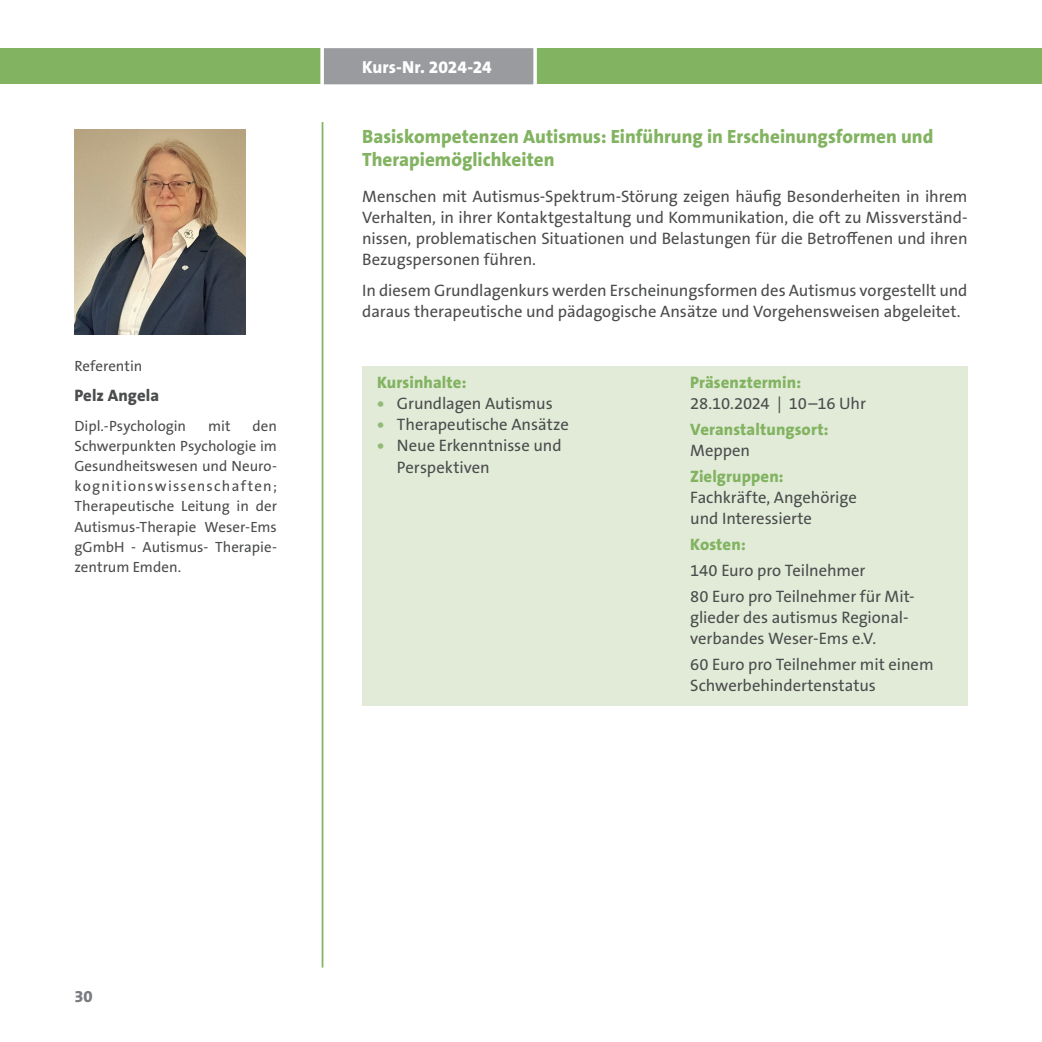
<style>
.page{position:relative;width:1042px;height:1042px;background:#fff}
.page>*{position:absolute;margin:0;border:0;box-sizing:border-box;transform-origin:0 0}
.t1{font:800 19.25px/22.8px "The Sans B Plus W8";color:#82b361}
.t2{font:800 17.5px "The Sans B Plus W8";letter-spacing:-.005em;color:#fff}
.t3{font:16.62px/21px "The Sans B Plus W5 Plain";letter-spacing:-.005em;color:#4b4c4d}
.t4{font:800 16.62px "The Sans B Plus W8";letter-spacing:.005em;color:#82b361}
.t5{font:800 16.62px "The Sans B Plus W8";letter-spacing:.005em;color:#4b4c4d}
.t6{font:800 16.62px "The Sans B Plus W8";color:#787c80}
.t7{font:14.88px/20.1px "The Sans B Plus W5 Plain";color:#4b4c4d;text-align:justify}
.s1{font-family:"The Sans B Plus W8";font-weight:800;color:#92bb76}
</style>
<div class="page">
<div style="left:0;top:48px;width:1042px;height:36px;background:#82b361"></div>
<svg style="left:320px;top:48px;width:217px;height:37px;background:#9ea0a3"></svg>
<div style="left:362px;top:366px;width:605px;height:340px;background:#e2ebd8"></div>
<hr style="left:322px;top:122px;width:1px;height:845px;background:#82b361">
<img style="left:74px;top:129px;width:171px;height:206px">
<p class="t7" style="left:74px;top:356px;width:69px">Referentin</p>
<p class="t5" style="left:74px;top:384px;width:86px">Pelz Angela</p>
<p class="t7" style="left:74px;top:416px;width:113px">Dipl.-Psychologin</p>
<p class="t7" style="left:208px;top:416px;width:24px">mit</p>
<p class="t7" style="left:74px;top:416px;width:204px;text-indent:178px">den Schwerpunkten Psychologie im Gesundheitswesen und Neuro&shy;kognitionswissenschaften; Therapeutische Leitung in der Autismus-Therapie Weser-Ems gGmbH - Autismus- Therapie&shy;zentrum Emden.</p>
<p class="t2" style="left:362px;top:56px;width:131px">Kurs-Nr. 2024-24</p>
<p class="t1" style="left:362px;top:125px;width:573px">Basiskompetenzen Autismus: Einführung in Erscheinungsformen und<br>Therapiemöglichkeiten</p>
<p class="t3" style="left:362px;top:186px;width:607px;text-align:justify">Menschen mit Autismus-Spektrum-Störung zeigen häufig Besonderheiten in ihrem Verhalten, in ihrer Kontaktgestaltung und Kommunikation, die oft zu Missverständ&shy;nissen, problematischen Situationen und Belastungen für die Betroffenen und ihren Bezugspersonen führen.</p>
<p class="t3" style="left:362px;top:280px;width:607px">In diesem Grundlagenkurs werden Erscheinungsformen des Autismus vorgestellt und daraus therapeutische und pädagogische Ansätze und Vorgehensweisen abgeleitet.</p>
<p class="t4" style="left:377px;top:372px;width:91px">Kursinhalte:</p>
<p class="t3" style="left:377px;top:393px;width:177px"><span class="s1">•</span> Grundlagen Autismus</p>
<p class="t3" style="left:377px;top:414px;width:193px"><span class="s1">•</span> Therapeutische Ansätze</p>
<p class="t3" style="left:397px;top:435px;width:166px;text-indent:-20px"><span class="s1">•</span> Neue Erkenntnisse und<br>Perspektiven</p>
<p class="t4" style="left:690px;top:372px;width:112px">Präsenztermin:</p>
<p class="t3" style="left:690px;top:393px;width:177px">28.10.2024 | 10–16 Uhr</p>
<p class="t4" style="left:690px;top:419px;width:140px">Veranstaltungsort:</p>
<p class="t3" style="left:690px;top:440px;width:61px">Meppen</p>
<p class="t4" style="left:690px;top:466px;width:95px">Zielgruppen:</p>
<p class="t3" style="left:690px;top:487px;width:168px">Fachkräfte, Angehörige und Interessierte</p>
<p class="t4" style="left:690px;top:534px;width:57px">Kosten:</p>
<p class="t3" style="left:690px;top:557px;width:226px;line-height:25.9px">140 Euro pro Teilnehmer<br>80 Euro pro Teilnehmer für Mit-</p>
<p class="t3" style="left:690px;top:607px;width:220px">glieder des autismus Regional&shy;verbandes Weser-Ems e.V.</p>
<p class="t3" style="left:690px;top:654px;width:245px">60 Euro pro Teilnehmer mit einem<br>Schwerbehindertenstatus</p>
<p class="t6" style="left:74px;top:985px;width:20px">30</p>
</div>
